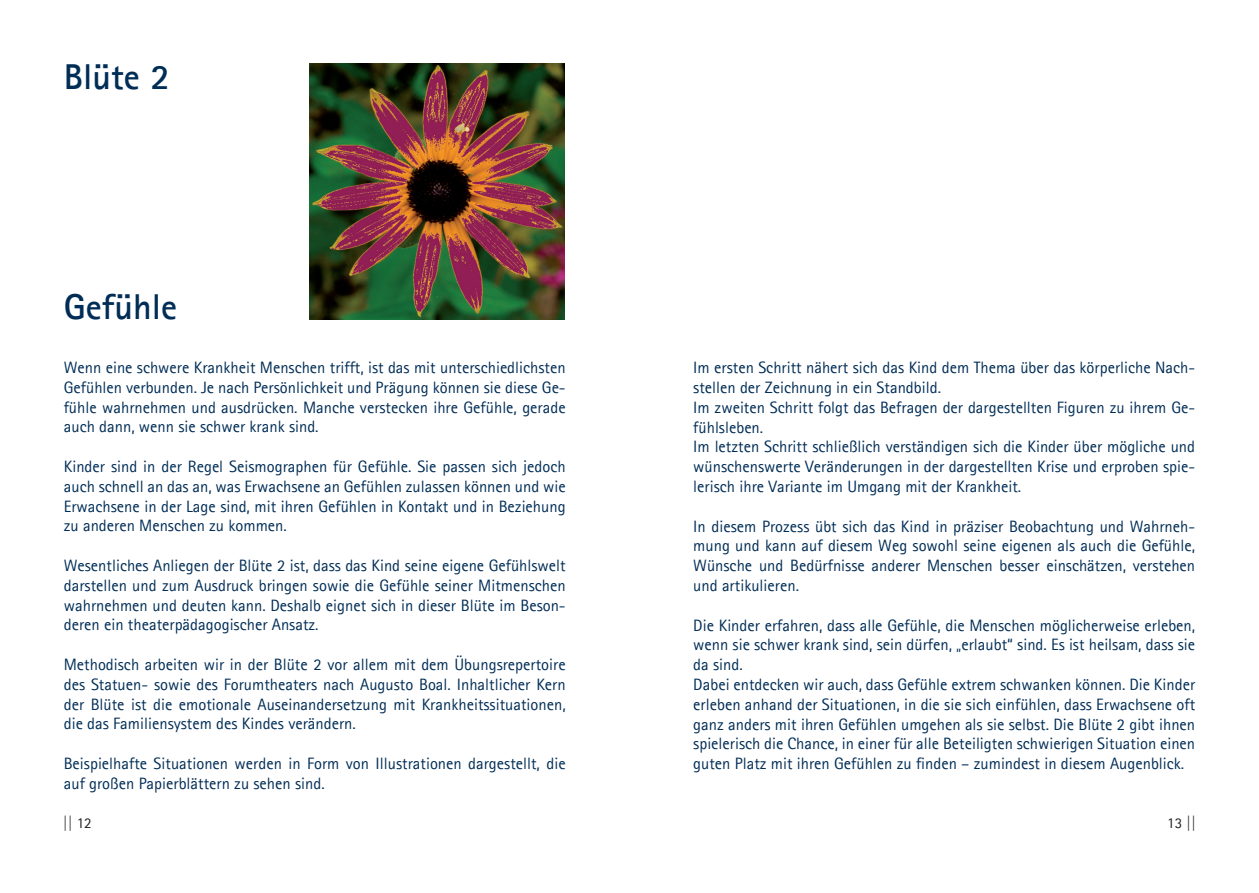
<style>
.page{position:relative;width:1259px;height:893px;background:#fff}
.page>*{position:absolute;margin:0;border:0;box-sizing:border-box;transform-origin:0 0}
.t1{font:700 36px "Agfa Rotis Sans Serif";color:#002d56}
.t2{font:16.5px/19.8px "Agfa Rotis Sans Serif";color:#002d56;text-align:justify}
.t3{font:15px "Agfa Rotis Sans Serif";color:#231f20}
</style>
<div class="page">
<img style="left:309px;top:64px;width:256px;height:255px">
<p class="t1" style="left:64px;top:54px;width:107px">Blüte 2</p>
<p class="t1" style="left:64px;top:284px;width:115px">Gefühle</p>
<p class="t2" style="left:64px;top:357px;width:503px">Wenn eine schwere Krankheit Menschen trifft, ist das mit unterschiedlichsten Gefühlen verbunden. Je nach Persönlichkeit und Prägung können sie diese Ge&shy;fühle wahrnehmen und ausdrücken. Manche verstecken ihre Gefühle, gerade auch dann, wenn sie schwer krank sind.</p>
<p class="t2" style="left:64px;top:456px;width:503px">Kinder sind in der Regel Seismographen für Gefühle. Sie passen sich jedoch auch schnell an das an, was Erwachsene an Gefühlen zulassen können und wie Erwachsene in der Lage sind, mit ihren Gefühlen in Kontakt und in Beziehung zu anderen Menschen zu kommen.</p>
<p class="t2" style="left:64px;top:555px;width:503px">Wesentliches Anliegen der Blüte 2 ist, dass das Kind seine eigene Gefühlswelt darstellen und zum Ausdruck bringen sowie die Gefühle seiner Mitmenschen wahrnehmen und deuten kann. Deshalb eignet sich in dieser Blüte im Beson&shy;deren ein theaterpädagogischer Ansatz.</p>
<p class="t2" style="left:64px;top:654px;width:503px">Methodisch arbeiten wir in der Blüte 2 vor allem mit dem Übungsrepertoire des Statuen- sowie des Forumtheaters nach Augusto Boal. Inhaltlicher Kern der Blüte ist die emotionale Auseinandersetzung mit Krankheitssituationen, die das Familiensystem des Kindes verändern.</p>
<p class="t2" style="left:64px;top:753px;width:503px">Beispielhafte Situationen werden in Form von Illustrationen dargestellt, die auf großen Papierblättern zu sehen sind.</p>
<p class="t2" style="left:693px;top:357px;width:503px">Im ersten Schritt nähert sich das Kind dem Thema über das körperliche Nach&shy;stellen der Zeichnung in ein Standbild.</p>
<p class="t2" style="left:693px;top:397px;width:503px">Im zweiten Schritt folgt das Befragen der dargestellten Figuren zu ihrem Ge&shy;fühlsleben.</p>
<p class="t2" style="left:693px;top:437px;width:503px">Im letzten Schritt schließlich verständigen sich die Kinder über mögliche und wünschenswerte Veränderungen in der dargestellten Krise und erproben spie&shy;lerisch ihre Variante im Umgang mit der Krankheit.</p>
<p class="t2" style="left:693px;top:516px;width:503px">In diesem Prozess übt sich das Kind in präziser Beobachtung und Wahrneh&shy;mung und kann auf diesem Weg sowohl seine eigenen als auch die Gefühle, Wünsche und Bedürfnisse anderer Menschen besser einschätzen, verstehen und artikulieren.</p>
<p class="t2" style="left:693px;top:615px;width:503px">Die Kinder erfahren, dass alle Gefühle, die Menschen möglicherweise erleben, wenn sie schwer krank sind, sein dürfen, „erlaubt“ sind. Es ist heilsam, dass sie da sind.</p>
<p class="t2" style="left:693px;top:674px;width:503px">Dabei entdecken wir auch, dass Gefühle extrem schwanken können. Die Kinder erleben anhand der Situationen, in die sie sich einfühlen, dass Erwachsene oft ganz anders mit ihren Gefühlen umgehen als sie selbst. Die Blüte 2 gibt ihnen spielerisch die Chance, in einer für alle Beteiligten schwierigen Situation einen guten Platz mit ihren Gefühlen zu finden – zumindest in diesem Augenblick.</p>
<p class="t3" style="left:63px;top:814px;width:30px">|| 12</p>
<p class="t3" style="left:1167px;top:814px;width:30px">13 ||</p>
<p class="t3" style="left:65px;top:814px;width:30px">|| 12</p>
</div>
